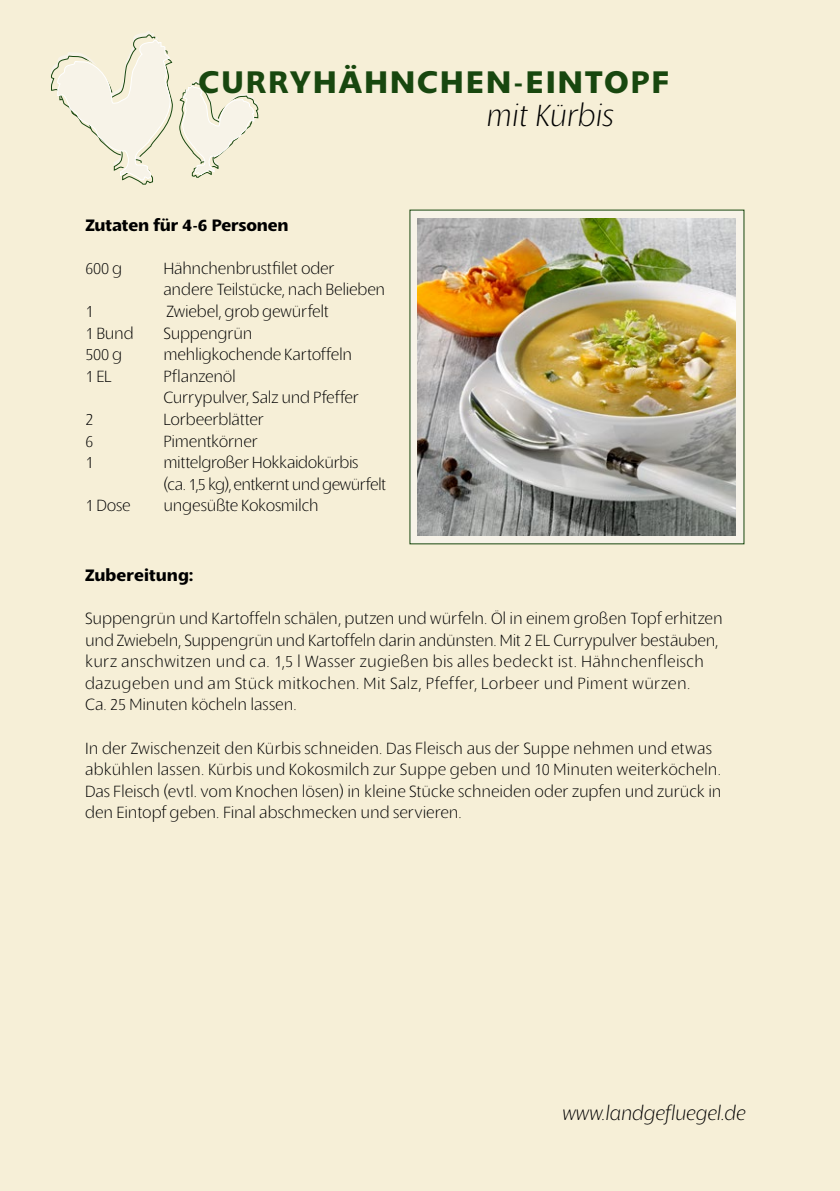
<style>
.page{position:relative;width:840px;height:1191px;background:#fff}
.page>*{position:absolute;margin:0;border:0;box-sizing:border-box;transform-origin:0 0}
.t1{font:700 34px "Slippy";letter-spacing:.065em;color:#18470f}
.t2{font:italic 300 34px "Slippy";letter-spacing:.005em;color:#000}
.t3{font:italic 300 22px "Slippy";letter-spacing:-.005em;color:#000}
.t4{font:300 18px/21.6px "Slippy";color:#000}
.t5{font:300 18px/21.6px "Slippy";letter-spacing:-.025em;color:#000}
.t6{font:700 18px "Slippy";color:#000}
</style>
<div class="page">
<div style="left:0;top:0;width:839px;height:1191px;background:#f6efd7"></div>
<div style="left:409px;top:210px;width:334px;height:334px;background:#f7f3e8"></div>
<img style="left:417px;top:218px;width:318px;height:318px">
<svg style="left:51px;top:31px;width:122px;height:153px"></svg>
<svg style="left:179px;top:80px;width:79px;height:98px"></svg>
<h1 class="t1" style="left:198px;top:64px;width:471px">CURRYHÄHNCHEN-EINTOPF</h1>
<h1 class="t2" style="left:485px;top:98px;width:129px">mit Kürbis</h1>
<p class="t6" style="left:85px;top:215px;width:205px">Zutaten für 4-6 Personen</p>
<p class="t4" style="left:85px;top:258px;width:38px">600 g</p>
<p class="t4" style="left:163px;top:258px;width:223px">Hähnchenbrustfilet oder andere Teilstücke, nach Belieben</p>
<p class="t4" style="left:85px;top:301px;width:10px">1</p>
<p class="t4" style="left:166px;top:301px;width:164px">Zwiebel, grob gewürfelt</p>
<p class="t4" style="left:85px;top:322px;width:50px">1 Bund</p>
<p class="t4" style="left:163px;top:322px;width:90px">Suppengrün</p>
<p class="t4" style="left:85px;top:344px;width:38px">500 g</p>
<p class="t4" style="left:163px;top:344px;width:190px">mehligkochende Kartoffeln</p>
<p class="t4" style="left:85px;top:366px;width:28px">1 EL</p>
<p class="t4" style="left:163px;top:366px;width:197px">Pflanzenöl<br>Currypulver, Salz und Pfeffer</p>
<p class="t4" style="left:85px;top:409px;width:10px">2</p>
<p class="t4" style="left:163px;top:409px;width:102px">Lorbeerblätter</p>
<p class="t4" style="left:85px;top:430px;width:10px">6</p>
<p class="t4" style="left:163px;top:430px;width:96px">Pimentkörner</p>
<p class="t4" style="left:85px;top:452px;width:10px">1</p>
<p class="t5" style="left:163px;top:452px;width:224px">mittelgroßer Hokkaidokürbis<br>(ca. 1,5 kg), entkernt und gewürfelt</p>
<p class="t4" style="left:85px;top:495px;width:47px">1 Dose</p>
<p class="t4" style="left:163px;top:495px;width:157px">ungesüßte Kokosmilch</p>
<p class="t6" style="left:85px;top:565px;width:110px">Zubereitung:</p>
<p class="t4" style="left:85px;top:608px;width:638px">Suppengrün und Kartoffeln schälen, putzen und würfeln. Öl in einem großen Topf erhitzen und Zwiebeln, Suppengrün und Kartoffeln darin andünsten. Mit 2 EL Currypulver bestäuben, kurz anschwitzen und ca. 1,5 l Wasser zugießen bis alles bedeckt ist. Hähnchenfleisch dazugeben und am Stück mitkochen. Mit Salz, Pfeffer, Lorbeer und Piment würzen.<br>Ca. 25 Minuten köcheln lassen.</p>
<p class="t4" style="left:85px;top:737px;width:637px">In der Zwischenzeit den Kürbis schneiden. Das Fleisch aus der Suppe nehmen und etwas abkühlen lassen. Kürbis und Kokosmilch zur Suppe geben und 10 Minuten weiterköcheln.<br>Das Fleisch (evtl. vom Knochen lösen) in kleine Stücke schneiden oder zupfen und zurück in den Eintopf geben. Final abschmecken und servieren.</p>
<p class="t3" style="left:561px;top:1102px;width:185px">www.landgefluegel.de</p>
</div>
